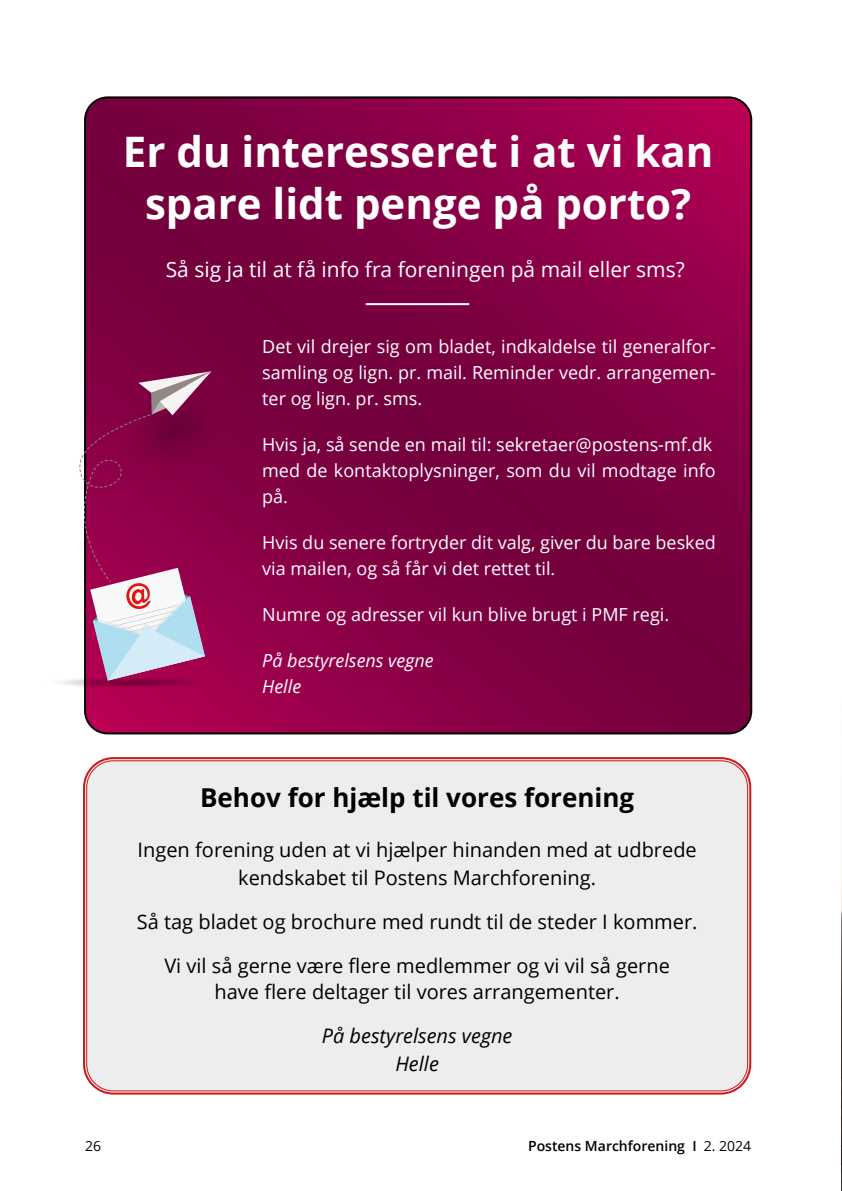
<style>
.page{position:relative;width:842px;height:1191px;background:#fff}
.page>*{position:absolute;margin:0;border:0;box-sizing:border-box;transform-origin:0 0}
.t1{font:700 42px/52px "Open Sans";color:#fff;text-align:center}
.t2{font:700 26px "Open Sans";color:#000}
.t3{font:21px "Open Sans";color:#fff}
.t4{font:20px/28px "Open Sans";color:#000;text-align:center}
.t5{font:italic 20px/28px "Open Sans";color:#000;text-align:center}
.t6{font:18px/26px "Open Sans";color:#fff}
.t7{font:italic 18px/26px "Open Sans";color:#fff}
.t8{font:600 14px "Open Sans";color:#000}
.t9{font:14px "Open Sans";color:#000}
.s1{font-weight:400}
</style>
<div class="page">
<hr style="left:841px;top:417px;width:1px;height:774px;background:#ededed">
<img style="left:841px;top:677px;width:1px;height:514px">
<div style="left:85px;top:759px;width:664px;height:333px;background:#ededed;border-radius:28px"></div>
<div style="left:83px;top:757px;width:668px;height:337px;border:2px solid #cd1719;border-radius:29px"></div>
<svg style="left:85px;top:99px;width:666px;height:634px;background:#820042"></svg>
<hr style="left:366px;top:303px;width:103px;height:2px;background:#fff">
<svg style="left:59px;top:371px;width:166px;height:317px"></svg>
<h1 class="t1" style="left:123px;top:124px;width:592px">Er du interesseret i at vi kan spare lidt penge på porto?</h1>
<p class="t3" style="left:166px;top:255px;width:520px">Så sig ja til at få info fra foreningen på mail eller sms?</p>
<p class="t6" style="left:262px;top:333px;width:455px;text-align:justify">Det vil drejer sig om bladet, indkaldelse til generalfor&shy;samling og lign. pr. mail. Reminder vedr. arrangemen&shy;ter og lign. pr. sms.</p>
<p class="t6" style="left:262px;top:431px;width:455px">Hvis ja, så sende en mail til: sekretaer@postens-mf.dk med de kontaktoplysninger, som du vil modtage info på.</p>
<p class="t6" style="left:262px;top:529px;width:455px">Hvis du senere fortryder dit valg, giver du bare besked via mailen, og så får vi det rettet til.</p>
<p class="t6" style="left:262px;top:601px;width:408px">Numre og adresser vil kun blive brugt i PMF regi.</p>
<p class="t7" style="left:262px;top:646px;width:173px">På bestyrelsens vegne<br>Helle</p>
<h2 class="t2" style="left:200px;top:779px;width:436px">Behov for hjælp til vores forening</h2>
<p class="t4" style="left:138px;top:835px;width:561px">Ingen forening uden at vi hjælper hinanden med at udbrede kendskabet til Postens Marchforening.</p>
<p class="t4" style="left:137px;top:907px;width:562px">Så tag bladet og brochure med rundt til de steder I kommer.</p>
<p class="t4" style="left:164px;top:952px;width:507px;line-height:26px">Vi vil så gerne være flere medlemmer og vi vil så gerne have flere deltager til vores arrangementer.</p>
<p class="t5" style="left:322px;top:1021px;width:192px">På bestyrelsens vegne<br>Helle</p>
<p class="t9" style="left:85px;top:1136px;width:18px">26</p>
<p class="t8" style="left:528px;top:1136px;width:225px">Postens Marchforening I <span class="s1">2. 2024</span></p>
</div>
